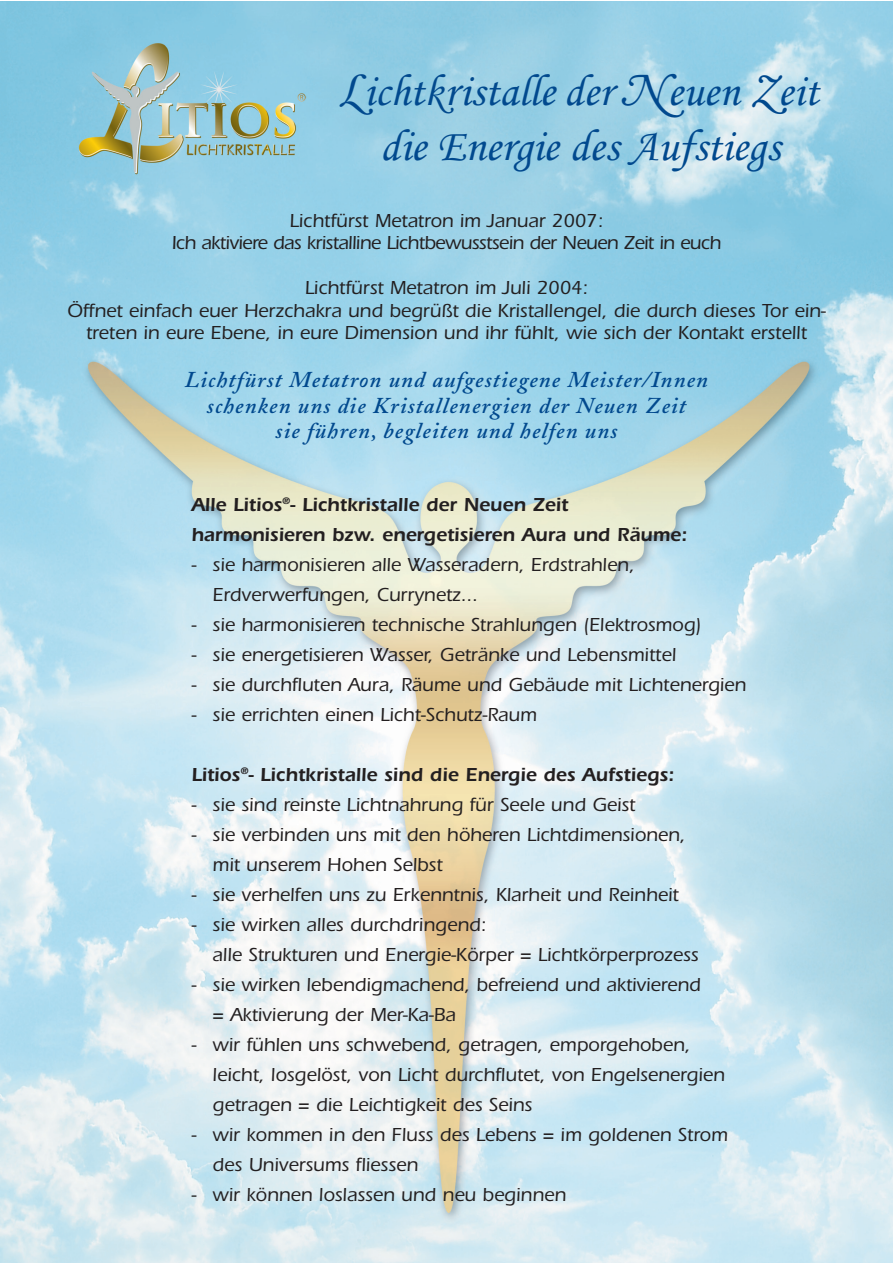
<style>
.page{position:relative;width:893px;height:1263px;background:#fff}
.page>*{position:absolute;margin:0;border:0;box-sizing:border-box;transform-origin:0 0}
.t1{font:45px/54.4px "Monotype Corsiva";color:#01498e;text-align:center}
.t2{font:22.5px/25.5px "Adobe Caslon Semibold Italic Os F";letter-spacing:.05em;color:#01498e;text-align:center}
.t3{font:500 19.5px/30px "ITC Eras LT";color:#231f20}
.t4{font:600 19.5px/30px "ITC Eras LT";color:#231f20}
.t5{font:500 19.5px/22.5px "ITC Eras LT";letter-spacing:-.03em;color:#231f20;text-align:center}
.s1{font-family:"Adobe Caslon Swash";font-style:italic}
</style>
<div class="page">
<img style="left:0;top:1px;width:893px;height:1262px">
<h1 class="t1" style="left:341px;top:69px;width:479px"><span class="s1">L</span>ichtkristalle der <span class="s1">N</span>euen <span class="s1">Z</span>eit die Energie des Aufstiegs</h1>
<p class="t5" style="left:172px;top:211px;width:551px">Lichtfürst Metatron im Januar 2007:<br>Ich aktiviere das kristalline Lichtbewusstsein der Neuen Zeit in euch</p>
<p class="t3" style="left:67px;top:278px;width:760px;line-height:22.5px;text-align:center">Lichtfürst Metatron im Juli 2004:<br>Öffnet einfach euer Herzchakra und begrüßt die Kristallengel, die durch dieses Tor ein&shy;treten in eure Ebene, in eure Dimension und ihr fühlt, wie sich der Kontakt erstellt</p>
<p class="t2" style="left:185px;top:370px;width:525px">Lichtfürst Metatron und aufgestiegene Meister/Innen schenken uns die Kristallenergien der Neuen Zeit<br>sie führen, begleiten und helfen uns</p>
<p class="t4" style="left:191px;top:491px;width:497px">Alle Litios<sup>®</sup>- Lichtkristalle der Neuen Zeit harmonisieren bzw. energetisieren Aura und Räume:</p>
<p class="t3" style="left:213px;top:551px;width:424px;text-indent:-21px">- sie harmonisieren alle Wasseradern, Erdstrahlen,<br>Erdverwerfungen, Currynetz...</p>
<p class="t3" style="left:191px;top:611px;width:512px">- sie harmonisieren technische Strahlungen (Elektrosmog)</p>
<p class="t3" style="left:191px;top:641px;width:486px">- sie energetisieren Wasser, Getränke und Lebensmittel</p>
<p class="t3" style="left:191px;top:671px;width:556px">- sie durchfluten Aura, Räume und Gebäude mit Lichtenergien</p>
<p class="t3" style="left:191px;top:701px;width:347px">- sie errichten einen Licht-Schutz-Raum</p>
<p class="t4" style="left:191px;top:761px;width:485px">Litios<sup>®</sup>- Lichtkristalle sind die Energie des Aufstiegs:</p>
<p class="t3" style="left:191px;top:791px;width:446px">- sie sind reinste Lichtnahrung für Seele und Geist</p>
<p class="t3" style="left:213px;top:821px;width:475px;text-indent:-21px">- sie verbinden uns mit den höheren Lichtdimensionen, mit unserem Hohen Selbst</p>
<p class="t3" style="left:191px;top:881px;width:489px">- sie verhelfen uns zu Erkenntnis, Klarheit und Reinheit</p>
<p class="t3" style="left:213px;top:911px;width:487px;text-indent:-21px">- sie wirken alles durchdringend:<br>alle Strukturen und Energie-Körper = Lichtkörperprozess</p>
<p class="t3" style="left:213px;top:971px;width:490px;text-indent:-21px">- sie wirken lebendigmachend, befreiend und aktivierend = Aktivierung der Mer-Ka-Ba</p>
<p class="t3" style="left:213px;top:1031px;width:514px;text-indent:-21px">- wir fühlen uns schwebend, getragen, emporgehoben, leicht, losgelöst, von Licht durchflutet, von Engelsenergien getragen = die Leichtigkeit des Seins</p>
<p class="t3" style="left:213px;top:1121px;width:517px;text-indent:-21px">- wir kommen in den Fluss des Lebens = im goldenen Strom des Universums fliessen</p>
<p class="t3" style="left:191px;top:1181px;width:376px">- wir können loslassen und neu beginnen</p>
</div>
